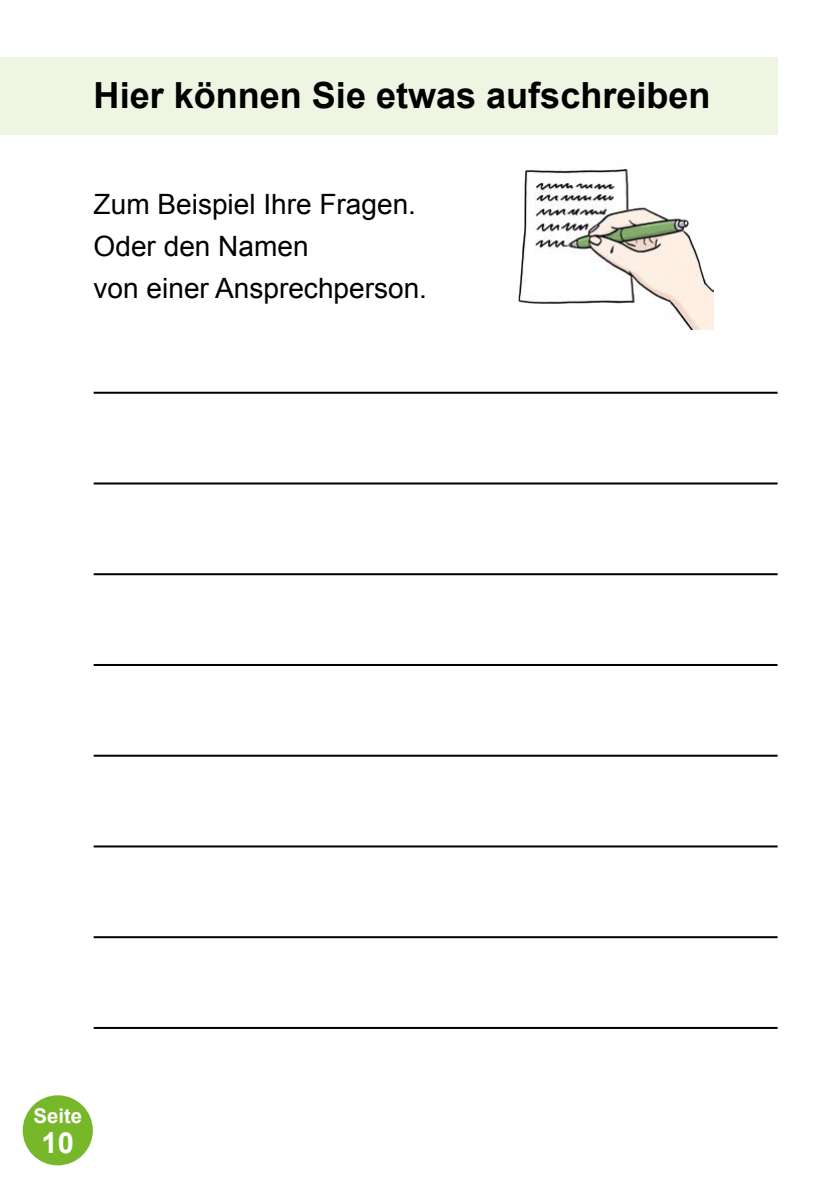
<style>
.page{position:relative;width:840px;height:1191px;background:#fff}
.page>*{position:absolute;margin:0;border:0;box-sizing:border-box;transform-origin:0 0}
.t1{font:700 36px "Arial";color:#000}
.t2{font:700 29px "Arial";color:#fff}
.t3{font:28px/42px "Arial";color:#000}
.t4{font:700 20.4px "Arial";color:#fff}
</style>
<div class="page">
<div style="left:23px;top:1095px;width:70px;height:70px;background:#76b82a;border-radius:50%"></div>
<div style="left:0;top:57px;width:777px;height:77px;background:#eef5e3"></div>
<img style="left:518px;top:168px;width:194px;height:161px">
<hr style="left:94px;top:392px;width:683px;height:2px;background:#000">
<hr style="left:94px;top:482px;width:683px;height:2px;background:#000">
<hr style="left:94px;top:573px;width:683px;height:2px;background:#000">
<hr style="left:94px;top:664px;width:683px;height:2px;background:#000">
<hr style="left:94px;top:754px;width:683px;height:2px;background:#000">
<hr style="left:94px;top:845px;width:683px;height:2px;background:#000">
<hr style="left:94px;top:936px;width:683px;height:2px;background:#000">
<hr style="left:94px;top:1027px;width:683px;height:2px;background:#000">
<p class="t1" style="left:94px;top:72px;width:618px">Hier können Sie etwas aufschreiben</p>
<p class="t3" style="left:94px;top:184px;width:335px">Zum Beispiel Ihre Fragen.<br>Oder den Namen<br>von einer Ansprechperson.</p>
<p class="t4" style="left:33px;top:1102px;width:50px">Seite</p>
<p class="t2" style="left:42px;top:1123px;width:34px">10</p>
</div>
